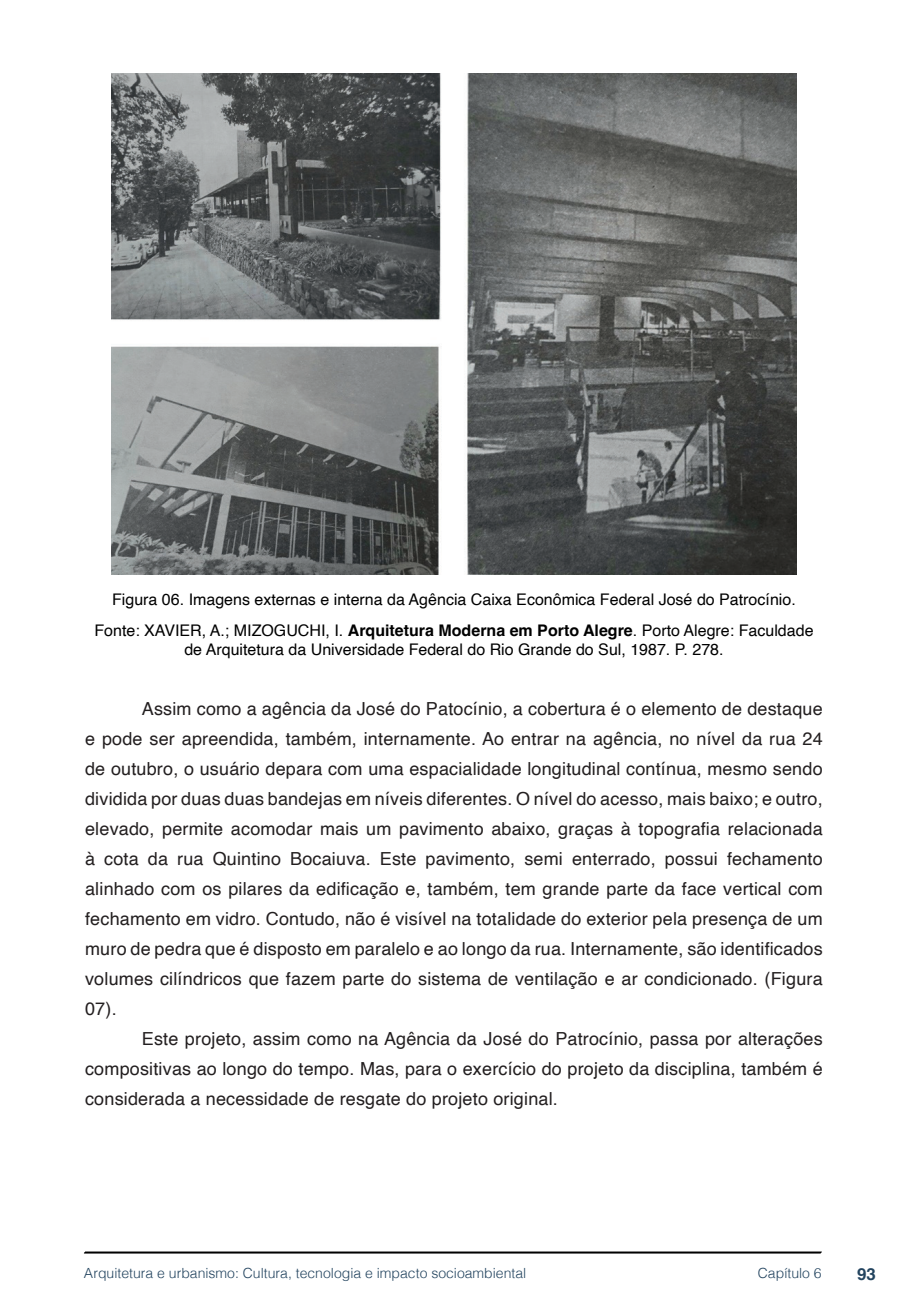
<style>
.page{position:relative;width:908px;height:1304px;background:#fff}
.page>*{position:absolute;margin:0;border:0;box-sizing:border-box;transform-origin:0 0}
.txt{font:18px/30px "Helvetica";letter-spacing:.01em;color:#231f20;text-align:justify}
.t1{font:700 16.8px "Helvetica";color:#23445f}
.imagens_graf_tab{font:16px/19.2px "Helvetica";color:#000;text-align:center}
.t2{font:300 14px "Helvetica";color:#23445f}
.s1{font-weight:700}
</style>
<div class="page">
<svg style="left:84px;top:1251px;width:737px;height:3px;background:#515151"></svg>
<img style="left:111px;top:74px;width:685px;height:501px">
<p class="imagens_graf_tab" style="left:112px;top:590px;width:685px">Figura 06. Imagens externas e interna da Agência Caixa Econômica Federal José do Patrocínio.</p>
<p class="imagens_graf_tab" style="left:94px;top:621px;width:720px">Fonte: XAVIER, A.; MIZOGUCHI, I. <span class="s1">Arquitetura Moderna em Porto Alegre</span>. Porto Alegre: Faculdade de Arquitetura da Universidade Federal do Rio Grande do Sul, 1987. P. 278.</p>
<p class="txt" style="left:85px;top:694px;width:738px;text-indent:57px">Assim como a agência da José do Patocínio, a cobertura é o elemento de destaque e pode ser apreendida, também, internamente. Ao entrar na agência, no nível da rua 24 de outubro, o usuário depara com uma espacialidade longitudinal contínua, mesmo sendo dividida por duas duas bandejas em níveis diferentes. O nível do acesso, mais baixo; e outro, elevado, permite acomodar mais um pavimento abaixo, graças à topografia relacionada à cota da rua Quintino Bocaiuva. Este pavimento, semi enterrado, possui fechamento alinhado com os pilares da edificação e, também, tem grande parte da face vertical com fechamento em vidro. Contudo, não é visível na totalidade do exterior pela presença de um muro de pedra que é disposto em paralelo e ao longo da rua. Internamente, são identificados volumes cilíndricos que fazem parte do sistema de ventilação e ar condicionado. (Figura 07).</p>
<p class="txt" style="left:85px;top:1024px;width:738px;text-indent:57px">Este projeto, assim como na Agência da José do Patrocínio, passa por alterações compositivas ao longo do tempo. Mas, para o exercício do projeto da disciplina, também é considerada a necessidade de resgate do projeto original.</p>
<p class="t2" style="left:84px;top:1261px;width:443px">Arquitetura e urbanismo: Cultura, tecnologia e impacto socioambiental</p>
<p class="t2" style="left:757px;top:1261px;width:65px">Capítulo 6</p>
<p class="t1" style="left:856px;top:1264px;width:20px">93</p>
</div>
